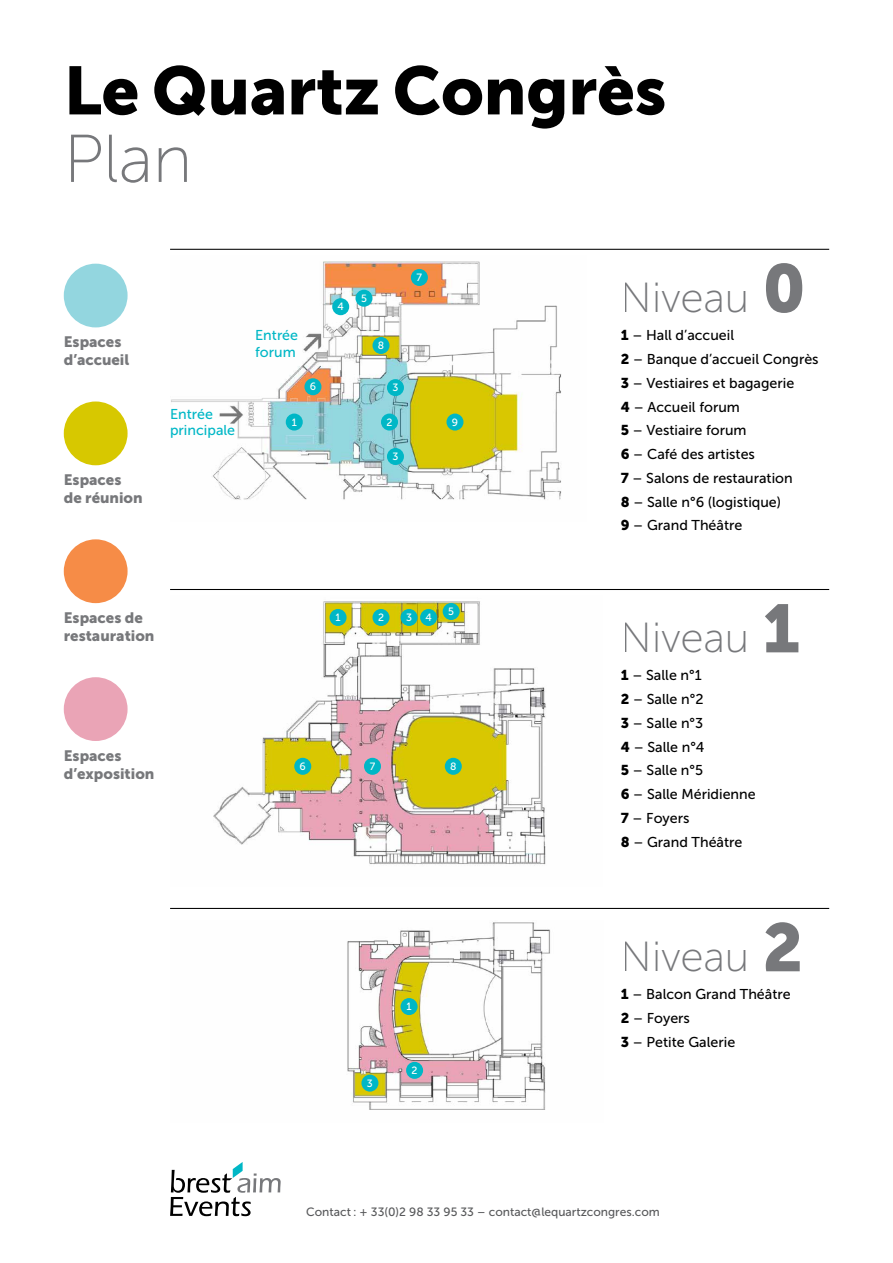
<style>
.page{position:relative;width:893px;height:1263px;background:#fff}
.page>*{position:absolute;margin:0;border:0;box-sizing:border-box;transform-origin:0 0}
.t1{font:67.5px "Museo Sans 900";letter-spacing:-.005em;color:#000}
.t2{font:67.5px "Museo Sans 100";color:#77787b}
.t3{font:42px "Museo Sans 100";letter-spacing:-.005em;color:#77787b}
.t4{font:15px/18px "Museo Sans 900";color:#77787b}
.t5{font:14.25px/23.7px "Museo Sans 500";color:#000}
.t6{font:14.25px/16.5px "Museo Sans 500";color:#00b7c6}
.t7{font:12px "Museo Sans 500";color:#58595b}
.t8{font:10.5px "Museo Sans 500";color:#fff}
.s1{font-family:"Museo Sans 900";font-size:67.5px}
.s2{font-family:"Museo Sans 900"}
</style>
<div class="page">
<svg style="left:170px;top:1162px;width:111px;height:54px"></svg>
<hr style="left:170px;top:589px;width:659px;height:1px;background:#000">
<hr style="left:170px;top:908px;width:659px;height:1px;background:#000">
<hr style="left:170px;top:249px;width:659px;height:1px;background:#000">
<div style="left:64px;top:264px;width:64px;height:63px;background:#93d6df;border-radius:50%"></div>
<div style="left:64px;top:401px;width:64px;height:64px;background:#d7c800;border-radius:50%"></div>
<div style="left:64px;top:539px;width:64px;height:64px;background:#f68c47;border-radius:50%"></div>
<div style="left:64px;top:677px;width:64px;height:64px;background:#eaa4b6;border-radius:50%"></div>
<img style="left:171px;top:261px;width:391px;height:239px">
<img style="left:213px;top:601px;width:333px;height:264px">
<img style="left:347px;top:922px;width:204px;height:188px">
<div style="left:286px;top:414px;width:17px;height:17px;background:#00b7c6;border-radius:50%"></div>
<div style="left:381px;top:414px;width:17px;height:17px;background:#00b7c6;border-radius:50%"></div>
<div style="left:387px;top:448px;width:17px;height:17px;background:#00b7c6;border-radius:50%"></div>
<div style="left:355px;top:290px;width:17px;height:17px;background:#00b7c6;border-radius:50%"></div>
<div style="left:304px;top:378px;width:17px;height:17px;background:#00b7c6;border-radius:50%"></div>
<div style="left:411px;top:269px;width:17px;height:17px;background:#00b7c6;border-radius:50%"></div>
<div style="left:446px;top:414px;width:17px;height:17px;background:#00b7c6;border-radius:50%"></div>
<div style="left:372px;top:337px;width:17px;height:17px;background:#00b7c6;border-radius:50%"></div>
<div style="left:332px;top:298px;width:17px;height:17px;background:#00b7c6;border-radius:50%"></div>
<div style="left:401px;top:609px;width:17px;height:17px;background:#00b7c6;border-radius:50%"></div>
<div style="left:330px;top:609px;width:17px;height:17px;background:#00b7c6;border-radius:50%"></div>
<div style="left:294px;top:758px;width:17px;height:17px;background:#00b7c6;border-radius:50%"></div>
<div style="left:364px;top:758px;width:17px;height:17px;background:#00b7c6;border-radius:50%"></div>
<div style="left:445px;top:758px;width:17px;height:17px;background:#00b7c6;border-radius:50%"></div>
<div style="left:372px;top:609px;width:17px;height:17px;background:#00b7c6;border-radius:50%"></div>
<div style="left:420px;top:609px;width:17px;height:17px;background:#00b7c6;border-radius:50%"></div>
<div style="left:443px;top:603px;width:17px;height:17px;background:#00b7c6;border-radius:50%"></div>
<div style="left:401px;top:998px;width:17px;height:17px;background:#00b7c6;border-radius:50%"></div>
<div style="left:406px;top:1062px;width:17px;height:17px;background:#00b7c6;border-radius:50%"></div>
<div style="left:361px;top:1074px;width:17px;height:17px;background:#00b7c6;border-radius:50%"></div>
<div style="left:387px;top:379px;width:17px;height:17px;background:#00b7c6;border-radius:50%"></div>
<h1 class="t1" style="left:64px;top:52px;width:604px">Le Quartz Congrès</h1>
<h1 class="t2" style="left:64px;top:123px;width:130px">Plan</h1>
<p class="t4" style="left:64px;top:333px;width:67px">Espaces d’accueil</p>
<p class="t4" style="left:64px;top:471px;width:80px">Espaces de réunion</p>
<p class="t6" style="left:255px;top:327px;width:44px">Entrée forum</p>
<p class="t8" style="left:310px;top:381px;width:8px">6</p>
<p class="t8" style="left:338px;top:301px;width:8px">4</p>
<p class="t8" style="left:361px;top:293px;width:7px">5</p>
<p class="t8" style="left:378px;top:340px;width:8px">8</p>
<p class="t8" style="left:392px;top:382px;width:7px">3</p>
<p class="t6" style="left:170px;top:406px;width:67px">Entrée principale</p>
<p class="t8" style="left:292px;top:416px;width:7px">1</p>
<p class="t8" style="left:386px;top:416px;width:8px">2</p>
<p class="t8" style="left:392px;top:451px;width:7px">3</p>
<p class="t8" style="left:417px;top:272px;width:7px">7</p>
<p class="t8" style="left:452px;top:416px;width:8px">9</p>
<p class="t4" style="left:64px;top:609px;width:92px">Espaces de restauration</p>
<p class="t8" style="left:378px;top:612px;width:8px">2</p>
<p class="t8" style="left:425px;top:612px;width:8px">4</p>
<p class="t8" style="left:335px;top:612px;width:7px">1</p>
<p class="t8" style="left:406px;top:612px;width:7px">3</p>
<p class="t8" style="left:448px;top:606px;width:7px">5</p>
<p class="t4" style="left:64px;top:746px;width:92px">Espaces d’exposition</p>
<p class="t8" style="left:300px;top:761px;width:8px">6</p>
<p class="t8" style="left:370px;top:761px;width:7px">7</p>
<p class="t8" style="left:450px;top:761px;width:8px">8</p>
<p class="t8" style="left:367px;top:1077px;width:7px">3</p>
<p class="t8" style="left:406px;top:1001px;width:7px">1</p>
<p class="t8" style="left:412px;top:1065px;width:8px">2</p>
<h2 class="t3" style="left:621px;top:275px;width:186px">Niveau <span class="s1">0</span></h2>
<p class="t5" style="left:621px;top:324px;width:199px"><span class="s2">1</span> – Hall d’accueil<br><span class="s2">2</span> – Banque d’accueil Congrès<br><span class="s2">3</span> – Vestiaires et bagagerie<br><span class="s2">4</span> – Accueil forum<br><span class="s2">5</span> – Vestiaire forum<br><span class="s2">6</span> – Café des artistes<br><span class="s2">7</span> – Salons de restauration<br><span class="s2">8</span> – Salle n°6 (logistique)<br><span class="s2">9</span> – Grand Théâtre</p>
<h2 class="t3" style="left:621px;top:616px;width:181px">Niveau <span class="s1">1</span></h2>
<p class="t5" style="left:621px;top:664px;width:136px"><span class="s2">1</span> – Salle n°1<br><span class="s2">2</span> – Salle n°2<br><span class="s2">3</span> – Salle n°3<br><span class="s2">4</span> – Salle n°4<br><span class="s2">5</span> – Salle n°5<br><span class="s2">6</span> – Salle Méridienne<br><span class="s2">7</span> – Foyers<br><span class="s2">8</span> – Grand Théâtre</p>
<h2 class="t3" style="left:621px;top:934px;width:184px">Niveau <span class="s1">2</span></h2>
<p class="t5" style="left:621px;top:983px;width:171px"><span class="s2">1</span> – Balcon Grand Théâtre<br><span class="s2">2</span> – Foyers<br><span class="s2">3</span> – Petite Galerie</p>
<p class="t7" style="left:306px;top:1205px;width:355px">Contact : + 33(0)2 98 33 95 33 – contact@lequartzcongres.com</p>
</div>
